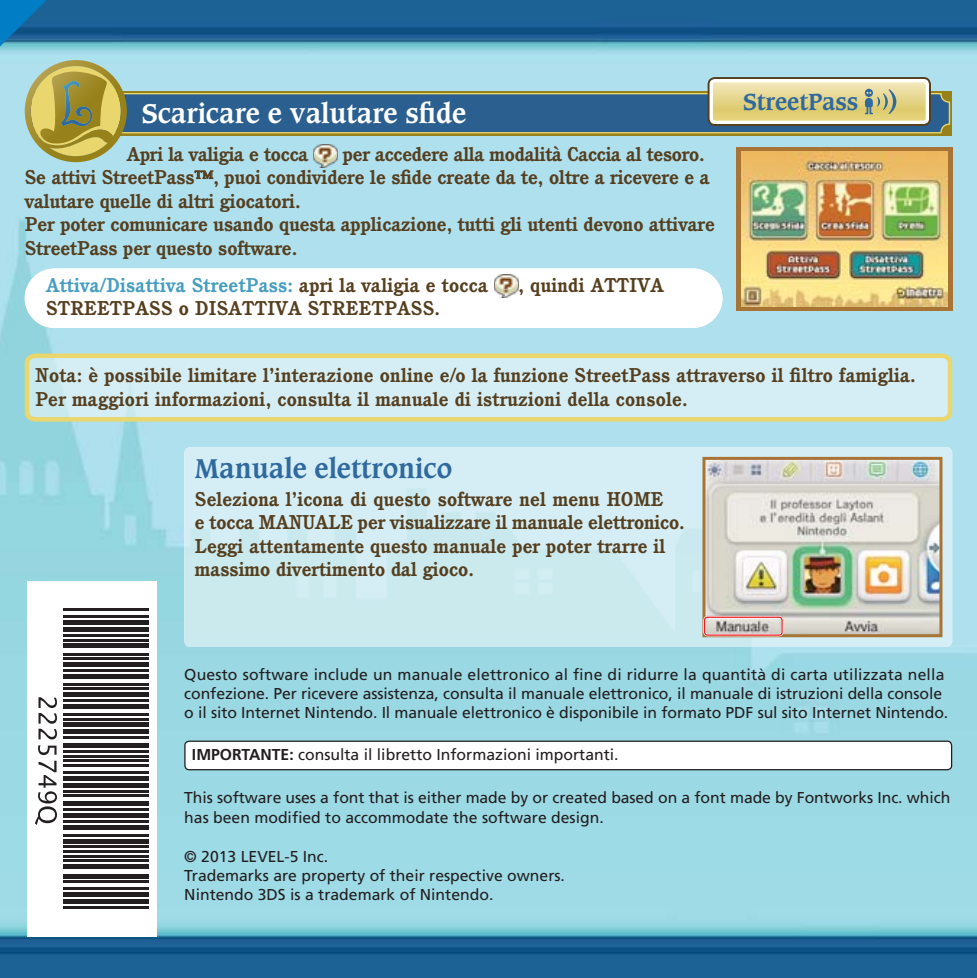
<style>
.page{position:relative;width:977px;height:978px;background:#fff}
.page>*{position:absolute;margin:0;border:0;box-sizing:border-box;transform-origin:0 0}
.t1{font:700 26.4px "Caxton LT";color:#fff}
.t2{font:700 26.4px "Caxton LT";color:#2f699e}
.t3{font:700 22.5px "Caxton LT";color:#2f699e}
.t4{font:700 19.5px/23.4px "Cushing LT";letter-spacing:.005em;color:#553f1f}
.t5{font:700 19.5px "Cushing LT";letter-spacing:.015em;color:#469dc0}
.t6{font:15.6px/19.2px "Frutiger LT";letter-spacing:-.005em;color:#231f20}
.s1{font-size:18.6px}
.s2{color:#553f1f}
.s3{font-weight:700}
</style>
<div class="page">
<img style="left:0;top:0;width:976px;height:978px">
<div style="left:27px;top:581px;width:130px;height:355px;background:#fff"></div>
<hr style="left:63px;top:609px;width:86px;height:2px;background:#231f20">
<hr style="left:63px;top:616px;width:86px;height:2px;background:#231f20">
<div style="left:63px;top:620px;width:86px;height:5px;background:#231f20"></div>
<div style="left:63px;top:627px;width:86px;height:5px;background:#231f20"></div>
<hr style="left:63px;top:634px;width:86px;height:2px;background:#231f20">
<hr style="left:63px;top:639px;width:86px;height:2px;background:#231f20">
<div style="left:63px;top:643px;width:86px;height:5px;background:#231f20"></div>
<hr style="left:63px;top:653px;width:86px;height:2px;background:#231f20">
<hr style="left:63px;top:657px;width:86px;height:3px;background:#231f20">
<div style="left:63px;top:662px;width:86px;height:5px;background:#231f20"></div>
<hr style="left:63px;top:669px;width:86px;height:2px;background:#231f20">
<hr style="left:63px;top:674px;width:86px;height:4px;background:#231f20">
<hr style="left:63px;top:683px;width:86px;height:2px;background:#231f20">
<hr style="left:63px;top:688px;width:86px;height:2px;background:#231f20">
<div style="left:63px;top:692px;width:86px;height:5px;background:#231f20"></div>
<hr style="left:63px;top:699px;width:86px;height:2px;background:#231f20">
<hr style="left:63px;top:704px;width:86px;height:4px;background:#231f20">
<hr style="left:63px;top:713px;width:86px;height:2px;background:#231f20">
<hr style="left:63px;top:718px;width:86px;height:2px;background:#231f20">
<div style="left:63px;top:722px;width:86px;height:5px;background:#231f20"></div>
<div style="left:63px;top:729px;width:86px;height:5px;background:#231f20"></div>
<hr style="left:63px;top:736px;width:86px;height:3px;background:#231f20">
<div style="left:63px;top:743px;width:86px;height:5px;background:#231f20"></div>
<hr style="left:63px;top:750px;width:86px;height:3px;background:#231f20">
<hr style="left:63px;top:755px;width:86px;height:2px;background:#231f20">
<hr style="left:63px;top:760px;width:86px;height:2px;background:#231f20">
<hr style="left:63px;top:764px;width:86px;height:3px;background:#231f20">
<hr style="left:63px;top:771px;width:86px;height:3px;background:#231f20">
<hr style="left:63px;top:776px;width:86px;height:4px;background:#231f20">
<hr style="left:63px;top:783px;width:86px;height:4px;background:#231f20">
<hr style="left:63px;top:790px;width:86px;height:2px;background:#231f20">
<hr style="left:63px;top:794px;width:86px;height:3px;background:#231f20">
<div style="left:63px;top:801px;width:86px;height:5px;background:#231f20"></div>
<hr style="left:63px;top:808px;width:86px;height:3px;background:#231f20">
<div style="left:63px;top:813px;width:86px;height:5px;background:#231f20"></div>
<hr style="left:63px;top:820px;width:86px;height:2px;background:#231f20">
<hr style="left:63px;top:825px;width:86px;height:4px;background:#231f20">
<hr style="left:63px;top:834px;width:86px;height:2px;background:#231f20">
<hr style="left:63px;top:839px;width:86px;height:4px;background:#231f20">
<hr style="left:63px;top:846px;width:86px;height:2px;background:#231f20">
<hr style="left:63px;top:850px;width:86px;height:2px;background:#231f20">
<hr style="left:63px;top:855px;width:86px;height:2px;background:#231f20">
<hr style="left:63px;top:859px;width:86px;height:3px;background:#231f20">
<div style="left:63px;top:864px;width:86px;height:5px;background:#231f20"></div>
<div style="left:63px;top:873px;width:86px;height:5px;background:#231f20"></div>
<hr style="left:63px;top:880px;width:86px;height:3px;background:#231f20">
<hr style="left:63px;top:887px;width:86px;height:3px;background:#231f20">
<div style="left:63px;top:892px;width:86px;height:5px;background:#231f20"></div>
<div style="left:63px;top:899px;width:86px;height:5px;background:#231f20"></div>
<hr style="left:63px;top:906px;width:86px;height:2px;background:#231f20">
<svg style="left:35px;top:697px;width:22px;height:128px"></svg>
<svg style="left:127px;top:91px;width:825px;height:44px;fill:#97811a"></svg>
<div style="left:28px;top:94px;width:921px;height:39px;background:#2b5f90;border-radius:9px"></div>
<div style="left:27px;top:93px;width:923px;height:40px;border:1px solid #e9d66c;border-radius:9px"></div>
<svg style="left:0;top:0;width:127px;height:162px"></svg>
<div style="left:708px;top:78px;width:221px;height:47px;background:#fff;border-radius:6px"></div>
<div style="left:707px;top:77px;width:223px;height:49px;border:2px solid #553f1f;border-radius:6px"></div>
<svg style="left:712px;top:82px;width:213px;height:39px"></svg>
<svg style="left:736px;top:147px;width:216px;height:164px;fill:#a77436"></svg>
<img style="left:741px;top:152px;width:205px;height:154px">
<div style="left:25px;top:268px;width:697px;height:60px;background:#fff;border-radius:30px"></div>
<svg style="left:22px;top:351px;width:932px;height:73px"></svg>
<img style="left:184px;top:447px;width:768px;height:200px;border-radius:6px">
<img style="left:706px;top:461px;width:232px;height:172px">
<div style="left:702px;top:457px;width:240px;height:180px;border:3px solid #a77436"></div>
<div style="left:703px;top:616px;width:80px;height:20px;border:3px solid #fff;border-radius:3px"></div>
<div style="left:704px;top:616px;width:78px;height:20px;border:1px solid #ed1c24;border-radius:3px"></div>
<div style="left:185px;top:741px;width:766px;height:28px;background:#fff;border-radius:4px"></div>
<div style="left:184px;top:740px;width:768px;height:30px;border:1px solid #231f20;border-radius:4px"></div>
<img style="left:313px;top:144px;width:24px;height:23px">
<svg style="left:195px;top:171px;width:18px;height:8px"></svg>
<img style="left:494px;top:275px;width:24px;height:23px">
<svg style="left:864px;top:89px;width:32px;height:25px"></svg>
<p class="t1" style="left:142px;top:101px;width:326px">Scaricare e valutare sfide</p>
<p class="t4" style="left:127px;top:145px;width:183px">Apri la valigia e tocca</p>
<p class="t4" style="left:25px;top:145px;width:691px;text-indent:318px">per accedere alla modalità Caccia al tesoro.<br>Se attivi StreetPass<span class="s1">™</span>, puoi condividere le sfide create da te, oltre a ricevere e a valutare quelle di altri giocatori.<br>Per poter comunicare usando questa applicazione, tutti gli utenti devono attivare StreetPass per questo software.</p>
<p class="t5" style="left:46px;top:278px;width:443px">Attiva/Disattiva StreetPass: <span class="s2">apri la valigia e tocca</span></p>
<p class="t4" style="left:518px;top:276px;width:147px">, quindi ATTIVA</p>
<p class="t4" style="left:46px;top:299px;width:396px">STREETPASS o DISATTIVA STREETPASS.</p>
<p class="t3" style="left:743px;top:91px;width:117px">StreetPass</p>
<p class="t4" style="left:35px;top:366px;width:881px">Nota: è possibile limitare l’interazione online e/o la funzione StreetPass attraverso il filtro famiglia.<br>Per maggiori informazioni, consulta il manuale di istruzioni della console.</p>
<p class="t2" style="left:195px;top:456px;width:259px">Manuale elettronico</p>
<p class="t4" style="left:195px;top:489px;width:491px">Seleziona l’icona di questo software nel menu HOME<br>e tocca MANUALE per visualizzare il manuale elettronico.<br>Leggi attentamente questo manuale per poter trarre il massimo divertimento dal gioco.</p>
<p class="t6" style="left:184px;top:666px;width:765px">Questo software include un manuale elettronico al fine di ridurre la quantità di carta utilizzata nella confezione. Per ricevere assistenza, consulta il manuale elettronico, il manuale di istruzioni della console o il sito Internet Nintendo. Il manuale elettronico è disponibile in formato PDF sul sito Internet Nintendo.</p>
<p class="t6" style="left:192px;top:746px;width:428px"><span class="s3">IMPORTANTE:</span> consulta il libretto Informazioni importanti.</p>
<p class="t6" style="left:184px;top:789px;width:767px">This software uses a font that is either made by or created based on a font made by Fontworks Inc. which has been modified to accommodate the software design.</p>
<p class="t6" style="left:184px;top:847px;width:382px">© 2013 LEVEL-5 Inc.<br>Trademarks are property of their respective owners.<br>Nintendo 3DS is a trademark of Nintendo.</p>
</div>
